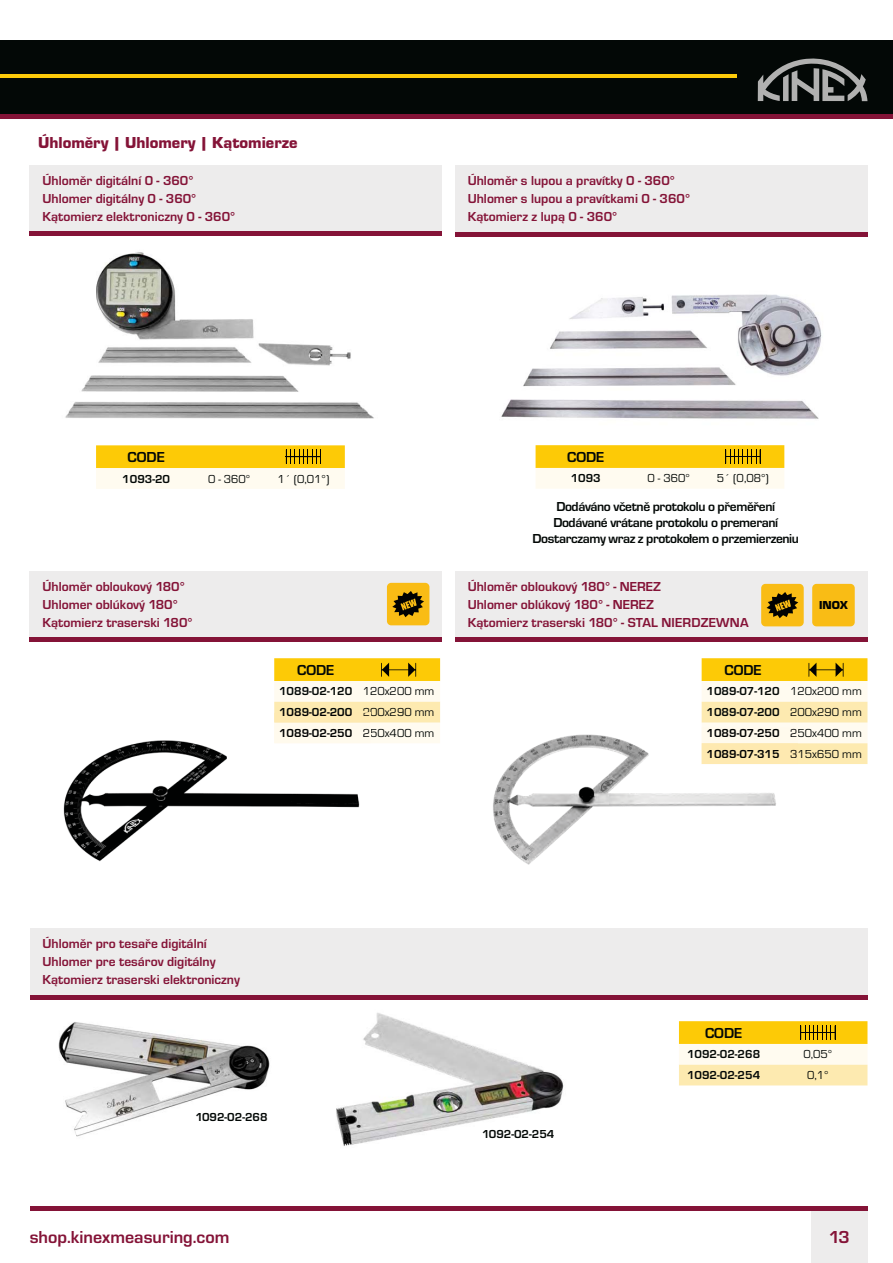
<style>
.page{position:relative;width:893px;height:1263px;background:#fff}
.page>*{position:absolute;margin:0;border:0;box-sizing:border-box;transform-origin:0 0}
.t1{font:700 18px "Eurostile TOT";color:#841337}
.t2{font:900 16.5px "Eurostile TOT";color:#841337}
.t3{font:700 15px "Eurostile TOT";color:#030806}
.t4{font:700 13.5px/18px "Eurostile TOT";color:#841337}
.t5{font:700 13.5px/16.2px "Eurostile TOT";letter-spacing:-.03em;color:#030806;text-align:center}
.t6{font:12px/20.7px "Eurostile TOT";color:#030806;text-align:justify}
.t7{font:700 12px "Eurostile TOT";color:#030806}
.t8{font:900 12px "Eurostile TOT";color:#010202}
.s1{font-weight:700}
.s2{font-weight:700;color:#010202}
.s3{color:#010202}
</style>
<div class="page">
<div style="left:811px;top:1211px;width:56px;height:52px;background:#edecec"></div>
<hr style="left:30px;top:1207px;width:837px;height:4px;background:#841337">
<div style="left:0;top:40px;width:893px;height:75px;background:#030806"></div>
<svg style="left:758px;top:58px;width:109px;height:43px"></svg>
<hr style="left:0;top:115px;width:893px;height:4px;background:#841337">
<hr style="left:292px;top:74px;width:444px;height:3px;background:#fdca09">
<hr style="left:0;top:74px;width:292px;height:3px;background:#fdca09">
<div style="left:30px;top:571px;width:412px;height:66px;background:#edecec"></div>
<div style="left:30px;top:637px;width:412px;height:5px;background:#841337"></div>
<div style="left:30px;top:928px;width:837px;height:67px;background:#edecec"></div>
<hr style="left:30px;top:995px;width:837px;height:4px;background:#841337">
<svg style="left:679px;top:1021px;width:188px;height:64px"></svg>
<img style="left:58px;top:1022px;width:212px;height:115px">
<img style="left:336px;top:1013px;width:228px;height:133px">
<div style="left:455px;top:165px;width:412px;height:67px;background:#edecec"></div>
<hr style="left:455px;top:232px;width:412px;height:4px;background:#841337">
<svg style="left:535px;top:445px;width:249px;height:44px"></svg>
<img style="left:501px;top:294px;width:321px;height:125px">
<div style="left:30px;top:165px;width:412px;height:67px;background:#edecec"></div>
<hr style="left:30px;top:232px;width:412px;height:4px;background:#841337">
<svg style="left:96px;top:445px;width:249px;height:44px"></svg>
<img style="left:65px;top:252px;width:309px;height:167px">
<div style="left:455px;top:571px;width:412px;height:66px;background:#edecec"></div>
<div style="left:455px;top:637px;width:412px;height:5px;background:#841337"></div>
<div style="left:812px;top:584px;width:43px;height:42px;background:#f9bc15;border-radius:4px"></div>
<div style="left:387px;top:583px;width:42px;height:42px;background:#f9bc15;border-radius:4px"></div>
<svg style="left:392px;top:591px;width:32px;height:26px"></svg>
<div style="left:761px;top:584px;width:43px;height:42px;background:#f9bc15;border-radius:4px"></div>
<svg style="left:766px;top:592px;width:32px;height:26px"></svg>
<img style="left:493px;top:734px;width:283px;height:131px">
<svg style="left:702px;top:658px;width:165px;height:106px"></svg>
<img style="left:63px;top:740px;width:297px;height:122px">
<svg style="left:274px;top:658px;width:166px;height:85px"></svg>
<p class="t2" style="left:38px;top:133px;width:261px">Úhloměry | Uhlomery | Kątomierze</p>
<p class="t4" style="left:42px;top:173px;width:194px">Úhloměr digitální 0 - 360°<br>Uhlomer digitálny 0 - 360°<br>Kątomierz elektroniczny 0 - 360°</p>
<p class="t4" style="left:468px;top:173px;width:224px">Úhloměr s lupou a pravítky 0 - 360°<br>Uhlomer s lupou a pravítkami 0 - 360°<br>Kątomierz z lupą 0 - 360°</p>
<p class="t3" style="left:128px;top:452px;width:39px">CODE</p>
<p class="t7" style="left:122px;top:475px;width:49px">1093-20</p>
<p class="t6" style="left:208px;top:468px;width:44px">0 - 360°</p>
<p class="t6" style="left:277px;top:468px;width:53px">1´ (0,01°)</p>
<p class="t4" style="left:42px;top:578px;width:152px">Úhloměr obloukový 180°<br>Uhlomer oblúkový 180°<br>Kątomierz traserski 180°</p>
<p class="t3" style="left:297px;top:665px;width:39px">CODE</p>
<p class="t6" style="left:279px;top:681px;width:157px"><span class="s1">1089-02-120</span> 120x200 mm <span class="s2">1089-02-200</span> <span class="s3">2</span>00x290 mm <span class="s2">1089-02-250</span> <span class="s3">2</span>50x400 mm</p>
<p class="t3" style="left:567px;top:452px;width:39px">CODE</p>
<p class="t7" style="left:571px;top:474px;width:32px">1093</p>
<p class="t6" style="left:647px;top:468px;width:44px">0 - 360°</p>
<p class="t6" style="left:717px;top:468px;width:53px">5´ (0,08°)</p>
<p class="t5" style="left:532px;top:499px;width:268px">Dodáváno včetně protokolu o přeměření<br>Dodávané vrátane protokolu o premeraní<br>Dostarczamy wraz z protokołem o przemierzeniu</p>
<p class="t4" style="left:468px;top:578px;width:282px">Úhloměr obloukový 180° - NEREZ<br>Uhlomer oblúkový 180° - NEREZ<br>Kątomierz traserski 180° - STAL NIERDZEWNA</p>
<p class="t8" style="left:819px;top:598px;width:30px">INOX</p>
<p class="t3" style="left:724px;top:665px;width:39px">CODE</p>
<p class="t6" style="left:706px;top:681px;width:157px"><span class="s1">1089-07-120</span> 120x200 mm <span class="s1">1089-07-200</span> 200x290 mm <span class="s2">1089-07-250</span> <span class="s3">2</span>50x400 mm <span class="s2">1089-07-315</span> <span class="s3">3</span>15x650 mm</p>
<p class="t4" style="left:42px;top:936px;width:199px">Úhloměr pro tesaře digitální<br>Uhlomer pre tesárov digitálny<br>Kątomierz traserski elektroniczny</p>
<p class="t7" style="left:195px;top:1113px;width:74px">1092-02-268</p>
<p class="t7" style="left:482px;top:1130px;width:74px">1092-02-254</p>
<p class="t3" style="left:705px;top:1028px;width:39px">CODE</p>
<p class="t7" style="left:687px;top:1050px;width:75px">1092-02-268</p>
<p class="t6" style="left:803px;top:1044px;width:30px">0,05°</p>
<p class="t7" style="left:687px;top:1071px;width:75px">1092-02-254</p>
<p class="t6" style="left:807px;top:1065px;width:23px">0,1°</p>
<h1 class="t1" style="left:30px;top:1231px;width:201px">shop.kinexmeasuring.com</h1>
<h1 class="t1" style="left:829px;top:1231px;width:22px">13</h1>
</div>
